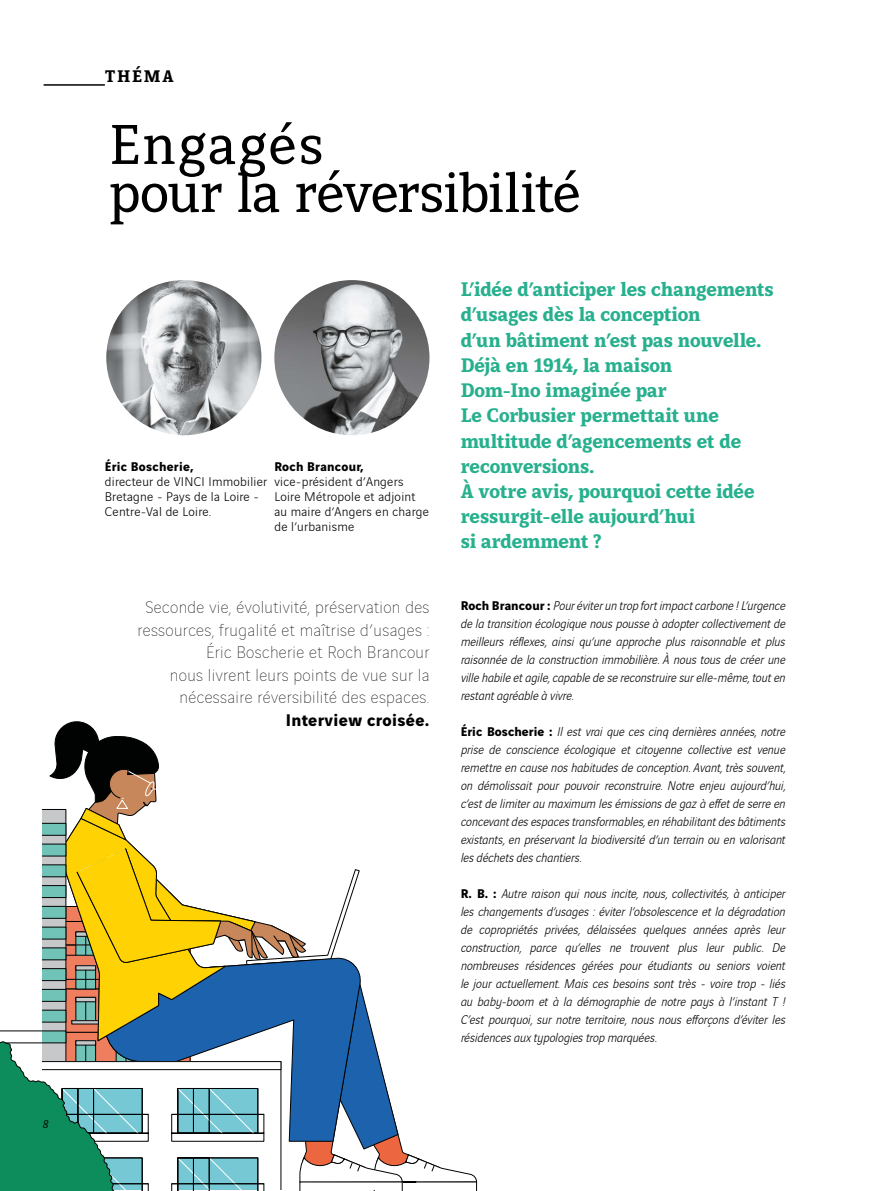
<style>
.page{position:relative;width:893px;height:1191px;background:#fff}
.page>*{position:absolute;margin:0;border:0;box-sizing:border-box;transform-origin:0 0}
.t1{font:60px/48px "Vinci Serif";letter-spacing:-.015em;color:#000}
.t2{font:700 21px/25.2px "Vinci Serif";letter-spacing:-.01em;color:#27b08e}
.t3{font:200 18px/22.5px "Vinci Sans";letter-spacing:.02em;color:#000;text-align:right}
.t4{font:700 18px "Vinci Sans";letter-spacing:.02em;color:#000}
.t5{font:700 18px "Vinci Serif";letter-spacing:.1em;color:#000}
.t6{font:italic 300 13.5px/18px "Vinci Sans";color:#000;text-align:justify}
.t7{font:300 13.5px/15px "Vinci Sans";letter-spacing:.02em;color:#000}
.t8{font:700 13.5px "Vinci Sans";letter-spacing:.02em;color:#000}
.t9{font:italic 12px "Vinci Serif";color:#000}
.s1{font-weight:700;font-style:normal}
</style>
<div class="page">
<svg style="left:0;top:721px;width:477px;height:470px"></svg>
<hr style="left:44px;top:84px;width:61px;height:2px;background:#000">
<img style="left:106px;top:280px;width:155px;height:155px;border-radius:78px">
<img style="left:274px;top:280px;width:155px;height:155px;border-radius:78px">
<p class="t9" style="left:43px;top:1116px;width:7px">8</p>
<h3 class="t5" style="left:105px;top:63px;width:70px">THÉMA</h3>
<h1 class="t1" style="left:109px;top:116px;width:473px">Engagés<br>pour la réversibilité</h1>
<p class="t8" style="left:105px;top:456px;width:90px">Éric Boscherie,</p>
<p class="t7" style="left:105px;top:473px;width:164px">directeur de VINCI Immobilier<br>Bretagne - Pays de la Loire -<br>Centre-Val de Loire.</p>
<p class="t8" style="left:274px;top:456px;width:91px">Roch Brancour,</p>
<p class="t7" style="left:274px;top:473px;width:156px">vice-président d’Angers<br>Loire Métropole et adjoint au maire d’Angers en charge de l’urbanisme</p>
<h3 class="t3" style="left:137px;top:594px;width:293px">Seconde vie, évolutivité, préservation des ressources, frugalité et maîtrise d’usages :<br>Éric Boscherie et Roch Brancour<br>nous livrent leurs points de vue sur la nécessaire réversibilité des espaces.</h3>
<h3 class="t4" style="left:286px;top:705px;width:145px">Interview croisée.</h3>
<p class="t2" style="left:461px;top:275px;width:315px">L’idée d’anticiper les changements d’usages dès la conception<br>d’un bâtiment n’est pas nouvelle.<br>Déjà en 1914, la maison<br>Dom-Ino imaginée par<br>Le Corbusier permettait une multitude d’agencements et de reconversions.<br>À votre avis, pourquoi cette idée ressurgit-elle aujourd’hui<br>si ardemment ?</p>
<p class="t6" style="left:461px;top:595px;width:326px"><span class="s1">Roch Brancour :</span> Pour éviter un trop fort impact carbone ! L’urgence de la transition écologique nous pousse à adopter collectivement de meilleurs réflexes, ainsi qu’une approche plus raisonnable et plus raisonnée de la construction immobilière. À nous tous de créer une ville habile et agile, capable de se reconstruire sur elle-même, tout en restant agréable à vivre.</p>
<p class="t6" style="left:461px;top:721px;width:326px"><span class="s1">Éric Boscherie :</span> Il est vrai que ces cinq dernières années, notre prise de conscience écologique et citoyenne collective est venue remettre en cause nos habitudes de conception. Avant, très souvent, on démolissait pour pouvoir reconstruire. Notre enjeu aujourd’hui, c’est de limiter au maximum les émissions de gaz à effet de serre en concevant des espaces transformables, en réhabilitant des bâtiments existants, en préservant la biodiversité d’un terrain ou en valorisant les déchets des chantiers.</p>
<p class="t6" style="left:461px;top:883px;width:326px"><span class="s1">R. B. :</span> Autre raison qui nous incite, nous, collectivités, à anticiper les changements d’usages : éviter l’obsolescence et la dégradation de copropriétés privées, délaissées quelques années après leur construction, parce qu’elles ne trouvent plus leur public. De nombreuses résidences gérées pour étudiants ou seniors voient le jour actuellement. Mais ces besoins sont très - voire trop - liés au baby-boom et à la démographie de notre pays à l’instant T !<br>C’est pourquoi, sur notre territoire, nous nous efforçons d’éviter les résidences aux typologies trop marquées.</p>
</div>
